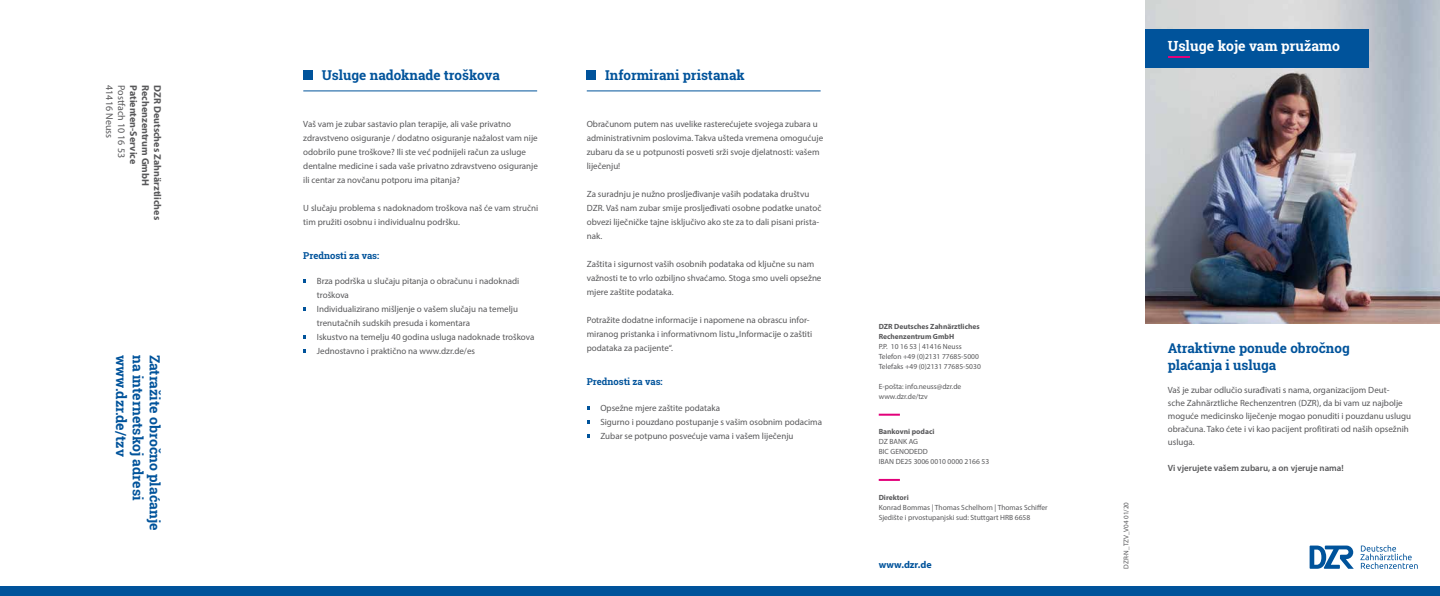
<style>
.page{position:relative;width:1440px;height:596px;background:#fff}
.page>*{position:absolute;margin:0;border:0;box-sizing:border-box;transform-origin:0 0}
.t1{font:700 14px "Roboto Slab";color:#00539b}
.t2{font:700 14px "Roboto Slab";color:#fff}
.t3{font:700 13.5px/16.2px "Roboto Slab";color:#00539b}
.t4{font:700 10px "Myriad Pro";color:#58585a}
.t5{font:10px "Myriad Pro";color:#58585a}
.t6{font:700 10px "Myriad Pro";color:#00539b}
.t7{font:700 9.5px "Roboto Slab";color:#00539b}
.t8{font:9px/14px "Myriad Pro";color:#58585a}
.t9{font:600 9px "Myriad Pro";color:#58585a}
.t10{font:7.5px/10px "Myriad Pro";color:#58585a}
.t11{font:700 7.5px/10px "Myriad Pro";color:#58585a}
.t12{font:7px "Myriad Pro";color:#58585a}
</style>
<div class="page">
<div style="left:587px;top:71px;width:9px;height:9px;background:#00539b"></div>
<hr style="left:587px;top:90px;width:234px;height:1px;background:#00539b">
<div style="left:0;top:586px;width:1440px;height:9px;background:#00539b"></div>
<img style="left:1145px;top:0;width:295px;height:323px">
<div style="left:1145px;top:30px;width:224px;height:38px;background:#00539b"></div>
<hr style="left:1168px;top:56px;width:21px;height:2px;background:#e2007a">
<div style="left:303px;top:71px;width:10px;height:9px;background:#00539b"></div>
<hr style="left:303px;top:90px;width:234px;height:1px;background:#00539b">
<svg style="left:1310px;top:545px;width:44px;height:23px"></svg>
<svg style="left:1360px;top:545px;width:58px;height:23px"></svg>
<hr style="left:879px;top:413px;width:21px;height:2px;background:#e2007a">
<hr style="left:879px;top:478px;width:21px;height:2px;background:#e2007a">
<p class="t5" style="left:116px;top:85px;width:54px;rotate:90deg">41416 Neuss</p>
<p class="t5" style="left:128px;top:85px;width:74px;rotate:90deg">Postfach 10 16 53</p>
<p class="t4" style="left:140px;top:85px;width:80px;rotate:90deg">Patienten-Service</p>
<p class="t4" style="left:152px;top:85px;width:102px;rotate:90deg">Rechenzentrum GmbH</p>
<p class="t4" style="left:164px;top:85px;width:136px;rotate:90deg">DZR Deutsches Zahnärztliches</p>
<h1 class="t1" style="left:131px;top:354px;width:103px;rotate:90deg">www.dzr.de/tzv</h1>
<h1 class="t1" style="left:148px;top:354px;width:147px;rotate:90deg">na internetskoj adresi</h1>
<h1 class="t1" style="left:164px;top:354px;width:177px;rotate:90deg">Zatražite obročno plaćanje</h1>
<h2 class="t3" style="left:322px;top:67px;width:180px">Usluge nadoknade troškova</h2>
<p class="t8" style="left:303px;top:116px;width:236px">Vaš vam je zubar sastavio plan terapije, ali vaše privatno zdravstveno osiguranje / dodatno osiguranje nažalost vam nije odobrilo pune troškove? Ili ste već podnijeli račun za usluge dentalne medicine i sada vaše privatno zdravstveno osiguranje ili centar za novčanu potporu ima pitanja?</p>
<p class="t8" style="left:303px;top:200px;width:236px">U slučaju problema s nadoknadom troškova naš će vam stručni tim pružiti osobnu i individualnu podršku.</p>
<p class="t7" style="left:303px;top:249px;width:77px">Prednosti za vas:</p>
<p class="t8" style="left:317px;top:274px;width:219px">Brza podrška u slučaju pitanja o obračunu i nadoknadi troškova<br>Individualizirano mišljenje o vašem slučaju na temelju trenutačnih sudskih presuda i komentara<br>Iskustvo na temelju 40 godina usluga nadoknade troškova Jednostavno i praktično na www.dzr.de/es</p>
<h2 class="t3" style="left:605px;top:67px;width:141px">Informirani pristanak</h2>
<p class="t8" style="left:587px;top:116px;width:238px">Obračunom putem nas uvelike rasterećujete svojega zubara u administrativnim poslovima. Takva ušteda vremena omogućuje zubaru da se u potpunosti posveti srži svoje djelatnosti: vašem liječenju!</p>
<p class="t8" style="left:587px;top:186px;width:236px">Za suradnju je nužno prosljeđivanje vaših podataka društvu DZR. Vaš nam zubar smije prosljeđivati osobne podatke unatoč obvezi liječničke tajne isključivo ako ste za to dali pisani prista&shy;nak.</p>
<p class="t8" style="left:587px;top:256px;width:236px">Zaštita i sigurnost vaših osobnih podataka od ključne su nam važnosti te to vrlo ozbiljno shvaćamo. Stoga smo uveli opsežne mjere zaštite podataka.</p>
<p class="t8" style="left:587px;top:312px;width:227px">Potražite dodatne informacije i napomene na obrascu infor&shy;miranog pristanka i informativnom listu „Informacije o zaštiti podataka za pacijente“.</p>
<p class="t7" style="left:587px;top:375px;width:77px">Prednosti za vas:</p>
<p class="t8" style="left:600px;top:400px;width:223px">Opsežne mjere zaštite podataka<br>Sigurno i pouzdano postupanje s vašim osobnim podacima<br>Zubar se potpuno posvećuje vama i vašem liječenju</p>
<p class="t11" style="left:879px;top:321px;width:102px">DZR Deutsches Zahnärztliches<br>Rechenzentrum GmbH</p>
<p class="t10" style="left:879px;top:341px;width:104px">P.P. 10 16 53 | 41416 Neuss<br>Telefon +49 (0)2131 77685-5000<br>Telefaks +49 (0)2131 77685-5030</p>
<p class="t10" style="left:879px;top:381px;width:84px">E-pošta: info.neuss@dzr.de www.dzr.de/tzv</p>
<p class="t11" style="left:879px;top:426px;width:57px">Bankovni podaci</p>
<p class="t10" style="left:879px;top:436px;width:112px">DZ BANK AG<br>BIC GENODEDD<br>IBAN DE25 3006 0010 0000 2166 53</p>
<p class="t11" style="left:879px;top:491px;width:32px">Direktori</p>
<p class="t10" style="left:879px;top:501px;width:170px">Konrad Bommas | Thomas Schelhorn | Thomas Schiffer<br>Sjedište i prvostupanjski sud: Stuttgart HRB 6658</p>
<p class="t6" style="left:879px;top:557px;width:54px">www.dzr.de</p>
<h1 class="t2" style="left:1168px;top:37px;width:174px">Usluge koje vam pružamo</h1>
<p class="t12" style="left:1122px;top:568px;width:68px;rotate:-90deg">DZR-N_TZV_V04 01/20</p>
<h2 class="t3" style="left:1168px;top:340px;width:183px">Atraktivne ponude obročnog plaćanja i usluga</h2>
<p class="t8" style="left:1168px;top:383px;width:245px;line-height:13px">Vaš je zubar odlučio surađivati s nama, organizacijom Deut-<br>sche Zahnärztliche Rechenzentren (DZR), da bi vam uz najbolje moguće medicinsko liječenje mogao ponuditi i pouzdanu uslugu obračuna. Tako ćete i vi kao pacijent profitirati od naših opsežnih usluga.</p>
<p class="t9" style="left:1168px;top:462px;width:177px">Vi vjerujete vašem zubaru, a on vjeruje nama!</p>
</div>
